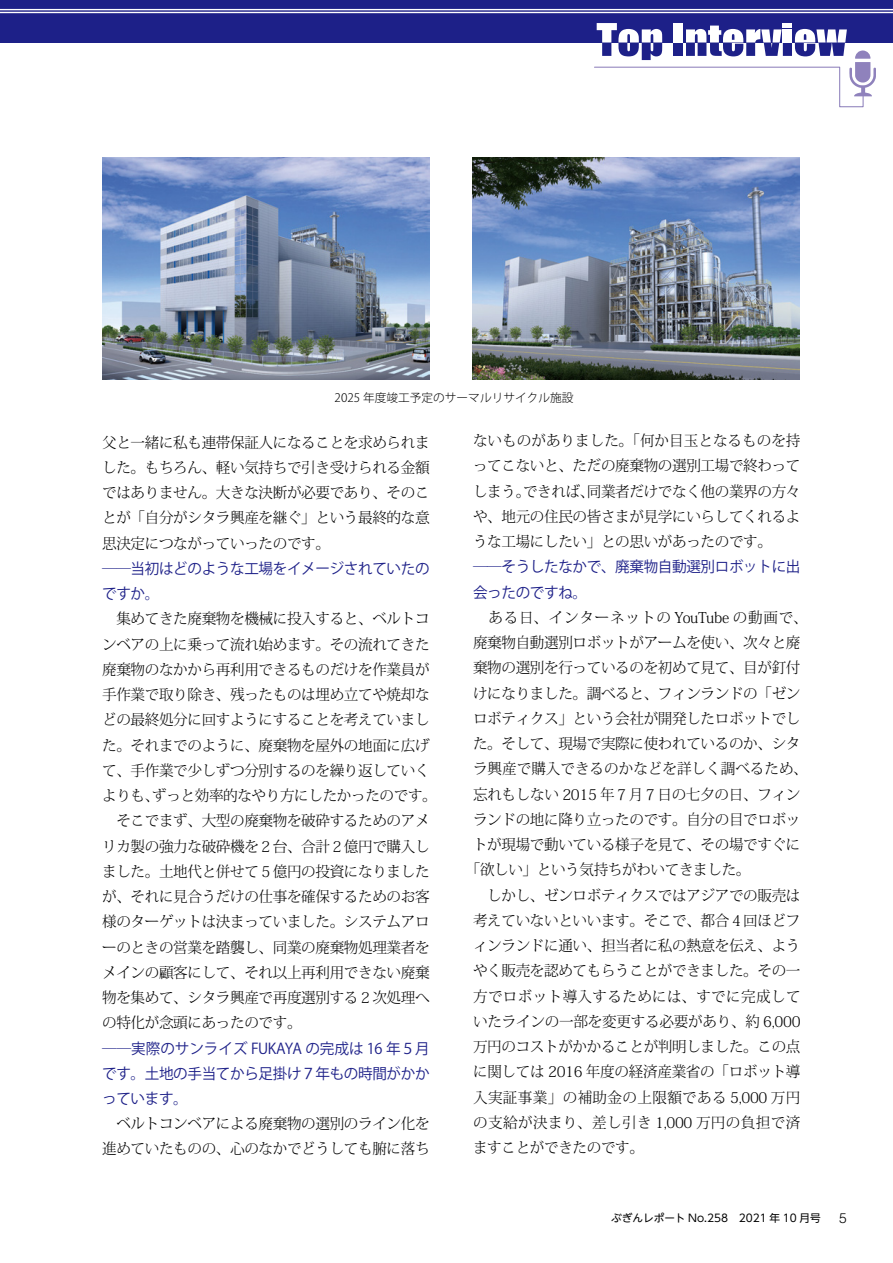
<style>
.page{position:relative;width:893px;height:1263px;background:#fff}
.page>*{position:absolute;margin:0;border:0;box-sizing:border-box;transform-origin:0 0}
.t1{font:300 14.85px/25.2px "Koz Min Pr 6 N";letter-spacing:-.025em;color:#000;text-align:justify}
.t2{font:14.85px/25.2px "Koz Go Pr 6 N";letter-spacing:-.025em;color:#1d2088}
.t3{font:300 14.85px "Koz Min Pr 6 N";letter-spacing:.025em;color:#000}
.t4{font:300 14.85px "Koz Min Pr 6 N";letter-spacing:.055em;color:#000}
.t5{font:300 14.85px "Koz Min Pr 6 N";color:#000}
.t6{font:300 13.8px "Helvetica LT Std";color:#000}
.t7{font:300 11.7px "Koz Go Pr 6 N";color:#000}
.t8{font:10.65px "UD Shin Go NT Pro";color:#000}
</style>
<div class="page">
<div style="left:0;top:0;width:893px;height:43px;background:#1d2088"></div>
<svg style="left:594px;top:23px;width:282px;height:85px"></svg>
<hr style="left:0;top:9px;width:893px;height:1px;background:#fff">
<hr style="left:0;top:12px;width:893px;height:1px;background:#fff">
<img style="left:102px;top:157px;width:327px;height:222px">
<img style="left:472px;top:157px;width:327px;height:222px">
<p class="t7" style="left:335px;top:391px;width:240px">2025 年度竣工予定のサーマルリサイクル施設</p>
<p class="t1" style="left:102px;top:430px;width:329px">父と一緒に私も連帯保証人になることを求められました。もちろん、軽い気持ちで引き受けられる金額ではありません。大きな決断が必要であり、そのことが「自分がシタラ興産を継ぐ」という最終的な意思決定につながっていったのです。</p>
<p class="t2" style="left:102px;top:556px;width:329px">──当初はどのような工場をイメージされていたのですか。</p>
<p class="t1" style="left:102px;top:607px;width:336px;text-align:left">　集めてきた廃棄物を機械に投入すると、ベルトコンベアの上に乗って流れ始めます。その流れてきた廃棄物のなかから再利用できるものだけを作業員が手作業で取り除き、残ったものは埋め立てや焼却などの最終処分に回すようにすることを考えていました。それまでのように、廃棄物を屋外の地面に広げて、手作業で少しずつ分別するのを繰り返していくよりも、ずっと効率的なやり方にしたかったのです。　そこでまず、大型の廃棄物を破砕するためのアメリカ製の強力な破砕機を２台、合計２億円で購入しました。土地代と併せて５億円の投資になりましたが、それに見合うだけの仕事を確保するためのお客様のターゲットは決まっていました。システムアローのときの営業を踏襲し、同業の廃棄物処理業者をメインの顧客にして、それ以上再利用できない廃棄物を集めて、シタラ興産で再度選別する２次処理への特化が念頭にあったのです。</p>
<p class="t2" style="left:102px;top:1036px;width:329px;text-align:justify">──実際のサンライズ FUKAYA の完成は 16 年５月です。土地の手当てから足掛け７年もの時間がかかっています。</p>
<p class="t1" style="left:102px;top:1111px;width:329px">　ベルトコンベアによる廃棄物の選別のライン化を進めていたものの、心のなかでどうしても腑に落ち</p>
<p class="t1" style="left:473px;top:428px;width:329px">ないものがありました。「何か目玉となるものを持ってこないと、ただの廃棄物の選別工場で終わってしまう。できれば、同業者だけでなく他の業界の方々や、地元の住民の皆さまが見学にいらしてくれるような工場にしたい」との思いがあったのです。</p>
<p class="t2" style="left:473px;top:555px;width:329px">──そうしたなかで、廃棄物自動選別ロボットに出会ったのですね。</p>
<p class="t4" style="left:473px;top:609px;width:336px">　ある日、インターネットの YouTube の動画で、</p>
<p class="t1" style="left:473px;top:630px;width:329px">廃棄物自動選別ロボットがアームを使い、次々と廃</p>
<p class="t1" style="left:473px;top:656px;width:329px">棄物の選別を行っているのを初めて見て、目が釘付</p>
<p class="t1" style="left:473px;top:681px;width:329px">けになりました。調べると、フィンランドの「ゼン</p>
<p class="t1" style="left:473px;top:706px;width:329px">ロボティクス」という会社が開発したロボットでし</p>
<p class="t1" style="left:473px;top:731px;width:329px">た。そして、現場で実際に使われているのか、シタ</p>
<p class="t5" style="left:473px;top:760px;width:336px">ラ興産で購入できるのかなどを詳しく調べるため、</p>
<p class="t1" style="left:473px;top:782px;width:329px">忘れもしない 2015 年７月７日の七夕の日、フィン</p>
<p class="t1" style="left:473px;top:807px;width:329px">ランドの地に降り立ったのです。自分の目でロボッ</p>
<p class="t1" style="left:473px;top:832px;width:329px">トが現場で動いている様子を見て、その場ですぐに</p>
<p class="t1" style="left:466px;top:858px;width:286px">「欲しい」という気持ちがわいてきました。</p>
<p class="t1" style="left:473px;top:883px;width:329px">　しかし、ゼンロボティクスではアジアでの販売は</p>
<p class="t1" style="left:473px;top:908px;width:329px">考えていないといいます。そこで、都合４回ほどフ</p>
<p class="t1" style="left:473px;top:933px;width:329px">ィンランドに通い、担当者に私の熱意を伝え、よう</p>
<p class="t1" style="left:473px;top:958px;width:329px">やく販売を認めてもらうことができました。その一</p>
<p class="t3" style="left:473px;top:988px;width:329px">方でロボット導入するためには、すでに完成して</p>
<p class="t1" style="left:473px;top:1009px;width:329px">いたラインの一部を変更する必要があり、約 6,000</p>
<p class="t1" style="left:473px;top:1034px;width:329px">万円のコストがかかることが判明しました。この点</p>
<p class="t1" style="left:473px;top:1059px;width:329px">に関しては 2016 年度の経済産業省の「ロボット導</p>
<p class="t3" style="left:473px;top:1089px;width:329px">入実証事業」の補助金の上限額である 5,000 万円</p>
<p class="t3" style="left:473px;top:1114px;width:329px">の支給が決まり、差し引き 1,000 万円の負担で済</p>
<p class="t1" style="left:473px;top:1135px;width:172px">ますことができたのです。</p>
<p class="t8" style="left:611px;top:1210px;width:211px">ぶぎんレポート No.258　2021 年 10 月号</p>
<p class="t6" style="left:839px;top:1209px;width:9px">5</p>
</div>
